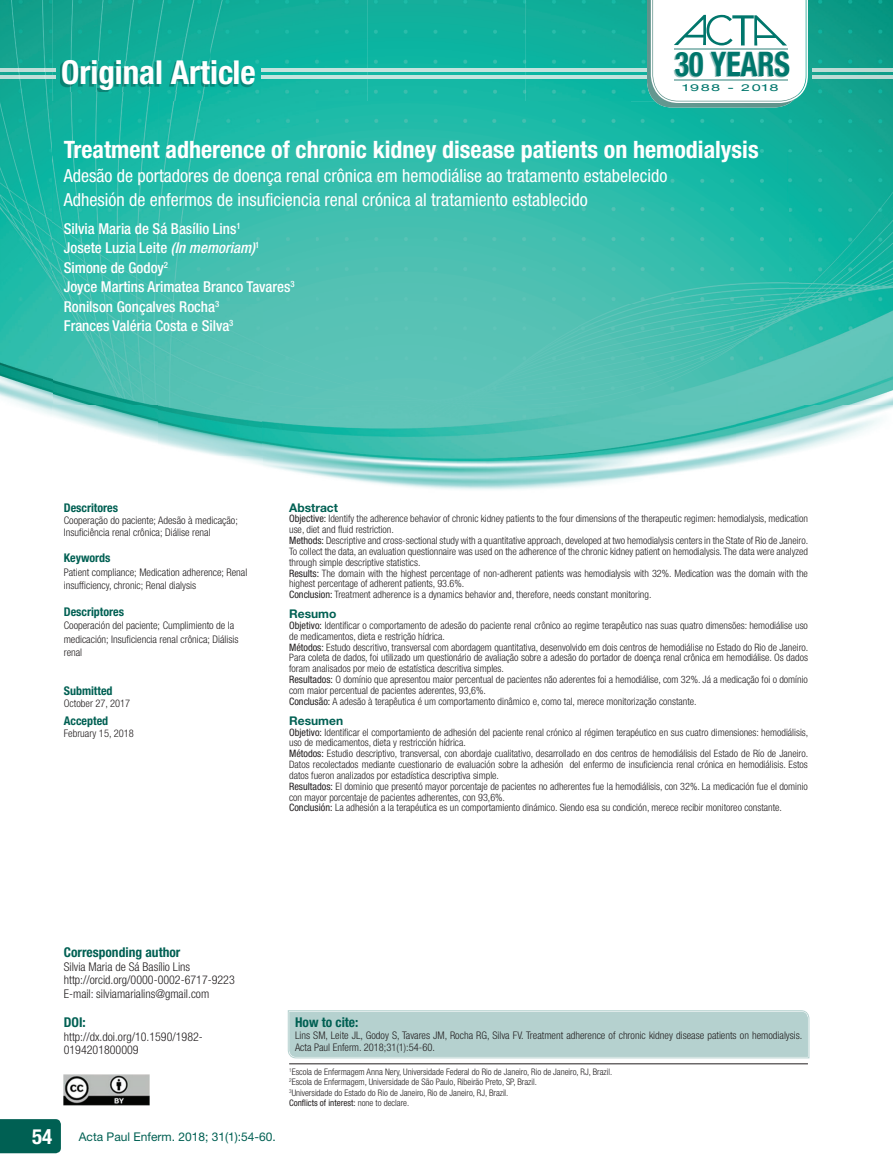
<style>
.page{position:relative;width:893px;height:1170px;background:#fff}
.page>*{position:absolute;margin:0;border:0;box-sizing:border-box;transform-origin:0 0}
.t1{font:700 condensed 33.9px "Helvetica Neue LT Std";color:#00766c;scale:.89 1}
.t2{font:700 condensed 33px "Helvetica Neue LT Std";color:#fff}
.t3{font:700 condensed 24px "Helvetica Neue LT Std";color:#fff}
.t4{font:700 condensed 21px "Helvetica Neue LT Std";color:#fff}
.t5{font:condensed 18px/24px "Helvetica Neue LT Std";color:#fff}
.t6{font:500 condensed 15px/19.5px "Helvetica Neue LT Std";color:#fff}
.t7{font:700 condensed 13.5px "Helvetica Neue LT Std";color:#006053}
.t8{font:300 condensed 12px/13.5px "Helvetica Neue LT Std";color:#231f20}
.t9{font:700 condensed 12px "Helvetica Neue LT Std";color:#006053}
.t10{font:12px "Helvetica Neue LT Std";color:#006053}
.t11{font:700 12px "Helvetica Neue LT Std";color:#006053}
.t12{font:300 condensed 10.5px/13.5px "Helvetica Neue LT Std";color:#231f20}
.t13{font:300 condensed 10.2px/10.8px "Helvetica Neue LT Std";color:#231f20}
.t14{font:expanded 9.6px "Helvetica Neue LT Std";letter-spacing:.1em;color:#00766c;scale:1.43 1}
.t15{font:300 condensed 9px/10.5px "Helvetica Neue LT Std";color:#231f20}
.s1{font-style:italic}
.s2{font-weight:400}
</style>
<div class="page">
<div style="left:0;top:1119px;width:61px;height:34px;background:#006053"></div>
<img style="left:788px;top:0;width:105px;height:304px">
<img style="left:52px;top:0;width:595px;height:101px">
<img style="left:0;top:0;width:52px;height:415px">
<img style="left:158px;top:101px;width:630px;height:203px">
<img style="left:52px;top:101px;width:106px;height:342px">
<img style="left:157px;top:304px;width:736px;height:186px">
<img style="left:812px;top:75px;width:81px;height:4px">
<img style="left:812px;top:68px;width:81px;height:4px">
<img style="left:0;top:75px;width:56px;height:4px">
<img style="left:0;top:68px;width:56px;height:4px">
<img style="left:647px;top:0;width:153px;height:107px">
<svg style="left:651px;top:0;width:157px;height:103px"></svg>
<hr style="left:674px;top:48px;width:113px;height:1px;background:#95bfbb">
<hr style="left:674px;top:79px;width:113px;height:2px;background:#95bfbb">
<hr style="left:289px;top:1063px;width:519px;height:1px;background:#231f20">
<img style="left:64px;top:1074px;width:86px;height:31px">
<svg style="left:287px;top:1010px;width:523px;height:48px;background:#b7d2d0"></svg>
<img style="left:60px;top:62px;width:193px;height:30px">
<hr style="left:262px;top:75px;width:384px;height:4px;background:#c4e4de">
<hr style="left:262px;top:68px;width:384px;height:4px;background:#c4e4de">
<h2 class="t2" style="left:61px;top:52px;width:196px">Original Article</h2>
<h1 class="t1" style="left:675px;top:44px;width:131px">30 YEARS</h1>
<p class="t14" style="left:683px;top:82px;width:69px">1988 - 2018</p>
<h3 class="t3" style="left:64px;top:135px;width:696px">Treatment adherence of chronic kidney disease patients on hemodialysis</h3>
<h3 class="t5" style="left:64px;top:163px;width:605px">Adesão de portadores de doença renal crônica em hemodiálise ao tratamento estabelecido<br>Adhesión de enfermos de insuficiencia renal crónica al tratamiento establecido</h3>
<h3 class="t6" style="left:64px;top:219px;width:232px">Silvia Maria de Sá Basílio Lins<sup>1<br></sup>Josete Luzia Leite <span class="s1">(In memoriam)</span><sup>1<br></sup>Simone de Godoy<sup>2<br></sup>Joyce Martins Arimatea Branco Tavares<sup>3<br></sup>Ronilson Gonçalves Rocha<sup>3<br></sup>Frances Valéria Costa e Silva<sup>3</sup></h3>
<p class="t9" style="left:64px;top:500px;width:56px">Descritores</p>
<p class="t12" style="left:64px;top:514px;width:176px;line-height:12px">Cooperação do paciente; Adesão à medicação;<br>Insuficiência renal crônica; Diálise renal</p>
<p class="t9" style="left:64px;top:550px;width:48px">Keywords</p>
<p class="t12" style="left:64px;top:565px;width:185px">Patient compliance; Medication adherence; Renal insufficiency, chronic; Renal dialysis</p>
<p class="t9" style="left:64px;top:604px;width:62px">Descriptores</p>
<p class="t12" style="left:64px;top:618px;width:176px">Cooperación del paciente; Cumplimiento de la medicación; Insuficiencia renal crônica; Diálisis renal</p>
<p class="t9" style="left:64px;top:683px;width:50px">Submitted</p>
<p class="t12" style="left:64px;top:696px;width:68px">October 27, 2017</p>
<p class="t9" style="left:64px;top:713px;width:46px">Accepted</p>
<p class="t12" style="left:64px;top:726px;width:72px">February 15, 2018</p>
<p class="t11" style="left:289px;top:500px;width:50px">Abstract</p>
<p class="t13" style="left:289px;top:513px;width:521px"><span class="s2">Objective:</span> Identify the adherence behavior of chronic kidney patients to the four dimensions of the therapeutic regimen: hemodialysis, medication use, diet and fluid restriction.<br><span class="s2">Methods:</span> Descriptive and cross-sectional study with a quantitative approach, developed at two hemodialysis centers in the State of Rio de Janeiro.<br>To collect the data, an evaluation questionnaire was used on the adherence of the chronic kidney patient on hemodialysis. The data were analyzed through simple descriptive statistics.<br><span class="s2">Results:</span> The domain with the highest percentage of non-adherent patients was hemodialysis with 32%. Medication was the domain with the highest percentage of adherent patients, 93.6%.<br><span class="s2">Conclusion:</span> Treatment adherence is a dynamics behavior and, therefore, needs constant monitoring.</p>
<p class="t11" style="left:289px;top:606px;width:49px">Resumo</p>
<p class="t13" style="left:289px;top:620px;width:521px"><span class="s2">Objetivo:</span> Identificar o comportamento de adesão do paciente renal crônico ao regime terapêutico nas suas quatro dimensões: hemodiálise uso de medicamentos, dieta e restrição hídrica.<br><span class="s2">Métodos:</span> Estudo descritivo, transversal com abordagem quantitativa, desenvolvido em dois centros de hemodiálise no Estado do Rio de Janeiro.<br>Para coleta de dados, foi utilizado um questionário de avaliação sobre a adesão do portador de doença renal crônica em hemodiálise. Os dados foram analisados por meio de estatística descritiva simples.<br><span class="s2">Resultados:</span> O domínio que apresentou maior percentual de pacientes não aderentes foi a hemodiálise, com 32%. Já a medicação foi o domínio com maior percentual de pacientes aderentes, 93,6%.<br><span class="s2">Conclusão:</span> A adesão à terapêutica é um comportamento dinâmico e, como tal, merece monitorização constante.</p>
<p class="t11" style="left:289px;top:713px;width:55px">Resumen</p>
<p class="t13" style="left:289px;top:726px;width:521px"><span class="s2">Objetivo:</span> Identificar el comportamiento de adhesión del paciente renal crónico al régimen terapéutico en sus cuatro dimensiones: hemodiálisis, uso de medicamentos, dieta y restricción hídrica.<br><span class="s2">Métodos:</span> Estudio descriptivo, transversal, con abordaje cualitativo, desarrollado en dos centros de hemodiálisis del Estado de Río de Janeiro.<br>Datos recolectados mediante cuestionario de evaluación sobre la adhesión del enfermo de insuficiencia renal crónica en hemodiálisis. Estos datos fueron analizados por estadística descriptiva simple.<br><span class="s2">Resultados:</span> El dominio que presentó mayor porcentaje de pacientes no adherentes fue la hemodiálisis, con 32%. La medicación fue el dominio con mayor porcentaje de pacientes adherentes, con 93,6%.<br><span class="s2">Conclusión:</span> La adhesión a la terapéutica es un comportamiento dinámico. Siendo esa su condición, merece recibir monitoreo constante.</p>
<h3 class="t7" style="left:64px;top:944px;width:118px">Corresponding author</h3>
<p class="t8" style="left:64px;top:959px;width:172px">Silvia Maria de Sá Basílio Lins http://orcid.org/0000-0002-6717-9223<br>E-mail: silviamarialins@gmail.com</p>
<h3 class="t7" style="left:64px;top:1014px;width:23px">DOI:</h3>
<p class="t8" style="left:64px;top:1029px;width:141px">http://dx.doi.org/10.1590/1982-<br>0194201800009</p>
<h3 class="t4" style="left:32px;top:1123px;width:22px">54</h3>
<p class="t10" style="left:79px;top:1129px;width:199px">Acta Paul Enferm. 2018; 31(1):54-60.</p>
<h3 class="t7" style="left:295px;top:1014px;width:65px">How to cite:</h3>
<p class="t12" style="left:295px;top:1029px;width:509px;line-height:12px">Lins SM, Leite JL, Godoy S, Tavares JM, Rocha RG, Silva FV. Treatment adherence of chronic kidney disease patients on hemodialysis.<br>Acta Paul Enferm. 2018;31(1):54-60.</p>
<p class="t15" style="left:289px;top:1066px;width:325px"><sup>1</sup>Escola de Enfermagem Anna Nery, Universidade Federal do Rio de Janeiro, Rio de Janeiro, RJ, Brazil.<br><sup>2</sup>Escola de Enfermagem, Universidade de São Paulo, Ribeirão Preto, SP, Brazil.<br><sup>3</sup>Universidade do Estado do Rio de Janeiro, Rio de Janeiro, RJ, Brazil.<br><span class="s2">Conflicts of interest:</span> none to declare.</p>
</div>
